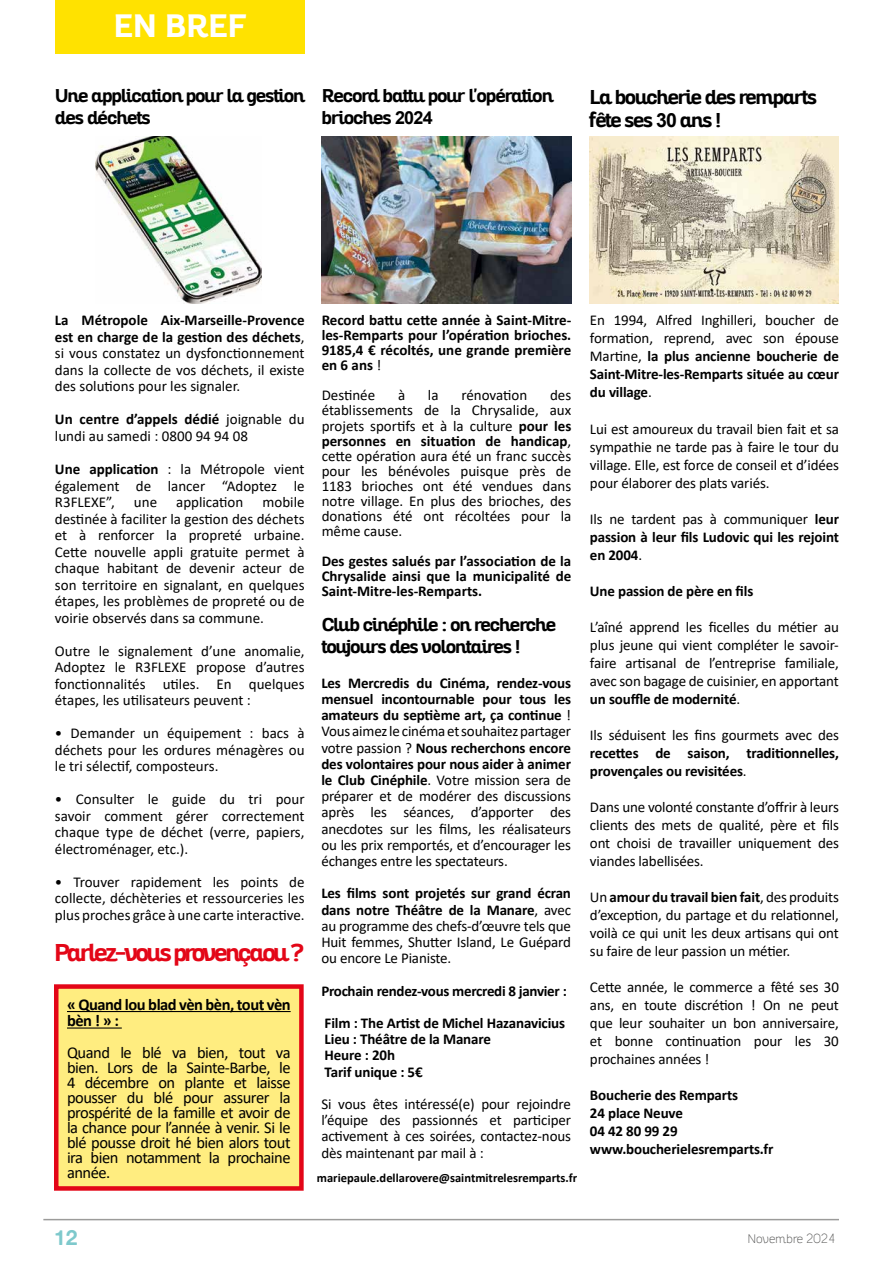
<style>
.page{position:relative;width:893px;height:1263px;background:#fff}
.page>*{position:absolute;margin:0;border:0;box-sizing:border-box;transform-origin:0 0}
.t1{font:700 31.5px "Altair";color:#fff}
.t2{font:700 23.7px "Altair";letter-spacing:-.09em;color:#e30617}
.t3{font:21px "Alte Haas Grotesk Bold";color:#7ec9cc}
.t4{font:700 19.5px/23.4px "Altair";letter-spacing:-.05em;color:#000}
.t5{font:700 18px/21.6px "Altair";letter-spacing:-.04em;color:#000}
.t6{font:16.5px/15px "Calibri";letter-spacing:-.03em;color:#000;text-align:justify}
.t7{font:700 16.5px/16.5px "Calibri";letter-spacing:-.03em;color:#000}
.t8{font:15px/16.5px "Calibri";letter-spacing:-.01em;color:#000;text-align:justify}
.t9{font:700 15px/18px "Calibri";letter-spacing:-.01em;color:#000}
.t10{font:700 12.6px "Calibri";color:#000}
.t11{font:100 12px "Altair";color:#575756}
.s1{font-family:"Arial"}
.s2{font-weight:700}
.s3{font-weight:400}
.s4{font-family:"Caviar Dreams";font-weight:400}
</style>
<div class="page">
<hr style="left:43px;top:1219px;width:796px;height:1px;background:#9b9b9a">
<div style="left:55px;top:0;width:250px;height:54px;background:#ffe200"></div>
<img style="left:322px;top:136px;width:249px;height:168px">
<img style="left:95px;top:136px;width:167px;height:168px">
<div style="left:56px;top:986px;width:245px;height:202px;background:#ffed80"></div>
<hr style="left:67px;top:1011px;width:224px;height:1px;background:#000">
<hr style="left:67px;top:1027px;width:55px;height:1px;background:#000">
<div style="left:54px;top:984px;width:250px;height:207px;border:4px solid #e30617"></div>
<img style="left:589px;top:136px;width:250px;height:168px">
<h1 class="t1" style="left:113px;top:5px;width:134px">EN BREF</h1>
<p class="t5" style="left:55px;top:86px;width:251px">Une application pour la gestion des déchets</p>
<p class="t5" style="left:322px;top:86px;width:233px">Record battu pour l'opération brioches <span class="s1">2024</span></p>
<h3 class="t4" style="left:590px;top:85px;width:229px">La boucherie des remparts fête ses <span class="s1">30</span> ans !</h3>
<p class="t8" style="left:55px;top:312px;width:251px"><span class="s2">La Métropole Aix-Marseille-Provence est en charge de la gestion des déchets</span>, si vous constatez un dysfonctionnement dans la collecte de vos déchets, il existe des solutions pour les signaler.</p>
<p class="t8" style="left:55px;top:411px;width:251px"><span class="s2">Un centre d’appels dédié</span> joignable du lundi au samedi : 0800 94 94 08</p>
<p class="t8" style="left:55px;top:460px;width:251px"><span class="s2">Une application</span> : la Métropole vient également de lancer “Adoptez le R3FLEXE”,</p>
<p class="t8" style="left:55px;top:493px;width:251px;text-indent:208px">mobile destinée à faciliter la gestion des déchets et à renforcer la propreté urbaine.<br>Cette nouvelle appli gratuite permet à chaque habitant de devenir acteur de son territoire en signalant, en quelques étapes, les problèmes de propreté ou de voirie observés dans sa commune.</p>
<p class="t8" style="left:55px;top:642px;width:251px">Outre le signalement d’une anomalie, Adoptez le R3FLEXE propose d’autres fonctionnalités utiles. En quelques étapes, les utilisateurs peuvent :</p>
<p class="t8" style="left:55px;top:724px;width:251px">• Demander un équipement : bacs à déchets pour les ordures ménagères ou le tri sélectif, composteurs.</p>
<p class="t8" style="left:55px;top:790px;width:251px">• Consulter le guide du tri pour savoir comment gérer correctement chaque type de déchet (verre, papiers, électroménager, etc.).</p>
<p class="t8" style="left:55px;top:873px;width:251px">• Trouver rapidement les points de collecte, déchèteries et ressourceries les plus proches grâce à une carte interactive.</p>
<p class="t8" style="left:134px;top:493px;width:25px">une</p>
<p class="t8" style="left:176px;top:493px;width:69px">application</p>
<h2 class="t2" style="left:54px;top:937px;width:251px">Parlez-vous provençaou ?</h2>
<p class="t7" style="left:67px;top:996px;width:225px">« Quand lou blad vèn bèn, tout vèn bèn ! » :</p>
<p class="t6" style="left:67px;top:1044px;width:225px">Quand le blé va bien, tout va bien. Lors de la Sainte-Barbe, le 4 décembre on plante et laisse pousser du blé pour assurer la prospérité de la famille et avoir de la chance pour l’année à venir. Si le blé pousse droit hé bien alors tout ira bien notamment la prochaine année.</p>
<p class="t9" style="left:322px;top:313px;width:251px;line-height:15px;text-align:justify">Record battu cette année à Saint-Mitre&shy;les-Remparts pour l’opération brioches.<br>9185,4 € récoltés, une grande première en 6 ans <span class="s3">!</span></p>
<p class="t8" style="left:322px;top:387px;width:55px">Destinée</p>
<p class="t8" style="left:398px;top:387px;width:9px">à</p>
<p class="t8" style="left:428px;top:387px;width:12px">la</p>
<p class="t8" style="left:461px;top:387px;width:67px">rénovation</p>
<p class="t8" style="left:322px;top:388px;width:251px;line-height:15px;text-indent:228px">des établissements de la Chrysalide, aux projets sportifs et à la culture <span class="s2">pour les personnes en situation de handicap</span>, cette opération aura été un franc succès pour les bénévoles puisque près de 1183 brioches ont été vendues dans notre village. En plus des brioches, des donations été ont récoltées pour la même cause.</p>
<p class="t9" style="left:322px;top:553px;width:251px;line-height:15px;text-align:justify">Des gestes salués par l’association de la Chrysalide ainsi que la municipalité de Saint-Mitre-les-Remparts.</p>
<p class="t5" style="left:322px;top:614px;width:236px">Club cinéphile : on recherche toujours des volontaires !</p>
<p class="t8" style="left:321px;top:674px;width:251px"><span class="s2">Les Mercredis du Cinéma, rendez-vous mensuel incontournable pour tous les amateurs du septième art, ça continue</span> !<br>Vous aimez le cinéma et souhaitez partager votre passion ? <span class="s2">Nous recherchons encore des volontaires pour nous aider à animer le Club Cinéphile</span>. Votre mission sera de préparer et de modérer des discussions après les séances, d’apporter des anecdotes sur les films, les réalisateurs ou les prix remportés, et d’encourager les échanges entre les spectateurs.</p>
<p class="t8" style="left:321px;top:885px;width:251px"><span class="s2">Les films sont projetés sur grand écran dans notre Théâtre de la Manare</span>, avec au programme des chefs-d’œuvre tels que Huit femmes, Shutter Island, Le Guépard ou encore Le Pianiste.</p>
<p class="t9" style="left:321px;top:974px;width:247px;line-height:32.4px">Prochain rendez-vous mercredi 8 janvier :<br>Film : The Artist de Michel Hazanavicius</p>
<p class="t9" style="left:325px;top:1031px;width:168px;line-height:16.2px">Lieu : Théâtre de la Manare<br>Heure : 20h<br>Tarif unique : 5€</p>
<p class="t8" style="left:321px;top:1095px;width:251px">Si vous êtes intéressé(e) pour rejoindre l’équipe des passionnés et participer activement à ces soirées, contactez-nous dès maintenant par mail à :</p>
<p class="t10" style="left:317px;top:1169px;width:262px">mariepaule.dellarovere@saintmitrelesremparts.fr</p>
<p class="t8" style="left:590px;top:311px;width:251px;line-height:18px">En 1994, Alfred Inghilleri, boucher de formation, reprend, avec son épouse Martine, <span class="s2">la plus ancienne boucherie de Saint-Mitre-les-Remparts située au cœur du village</span>.</p>
<p class="t8" style="left:590px;top:419px;width:250px;line-height:18px">Lui est amoureux du travail bien fait et sa sympathie ne tarde pas à faire le tour du village. Elle, est force de conseil et d’idées pour élaborer des plats variés.</p>
<p class="t9" style="left:590px;top:509px;width:251px;text-align:justify"><span class="s3">Ils ne tardent pas à communiquer</span> leur passion à leur fils Ludovic qui les rejoint en 2004<span class="s3">.</span></p>
<p class="t9" style="left:590px;top:581px;width:165px">Une passion de père en fils</p>
<p class="t8" style="left:590px;top:617px;width:250px;line-height:18px">L’aîné apprend les ficelles du métier au plus jeune qui vient compléter le savoir&shy;faire artisanal de l’entreprise familiale, avec son bagage de cuisinier, en apportant <span class="s2">un souffle de modernité</span>.</p>
<p class="t8" style="left:590px;top:726px;width:250px">Ils séduisent les fins gourmets avec des</p>
<p class="t9" style="left:590px;top:743px;width:251px">recettes de saison, traditionnelles, provençales ou revisitées<span class="s3">.</span></p>
<p class="t8" style="left:590px;top:797px;width:250px;line-height:18px">Dans une volonté constante d’offrir à leurs clients des mets de qualité, père et fils ont choisi de travailler uniquement des viandes labellisées.</p>
<p class="t8" style="left:590px;top:887px;width:251px;line-height:18px">Un <span class="s2">amour du travail bien fait</span>, des produits d’exception, du partage et du relationnel, voilà ce qui unit les deux artisans qui ont su faire de leur passion un métier.</p>
<p class="t8" style="left:590px;top:977px;width:250px;line-height:18px">Cette année, le commerce a fêté ses 30 ans, en toute discrétion ! On ne peut que leur souhaiter un bon anniversaire, et bonne continuation pour les 30 prochaines années !</p>
<p class="t9" style="left:590px;top:1085px;width:185px">Boucherie des Remparts<br>24 place Neuve<br>04 42 80 99 29 www.boucherielesremparts.fr</p>
<h3 class="t3" style="left:54px;top:1224px;width:25px">12</h3>
<p class="t11" style="left:747px;top:1231px;width:90px">Novembre <span class="s4">2024</span></p>
</div>
